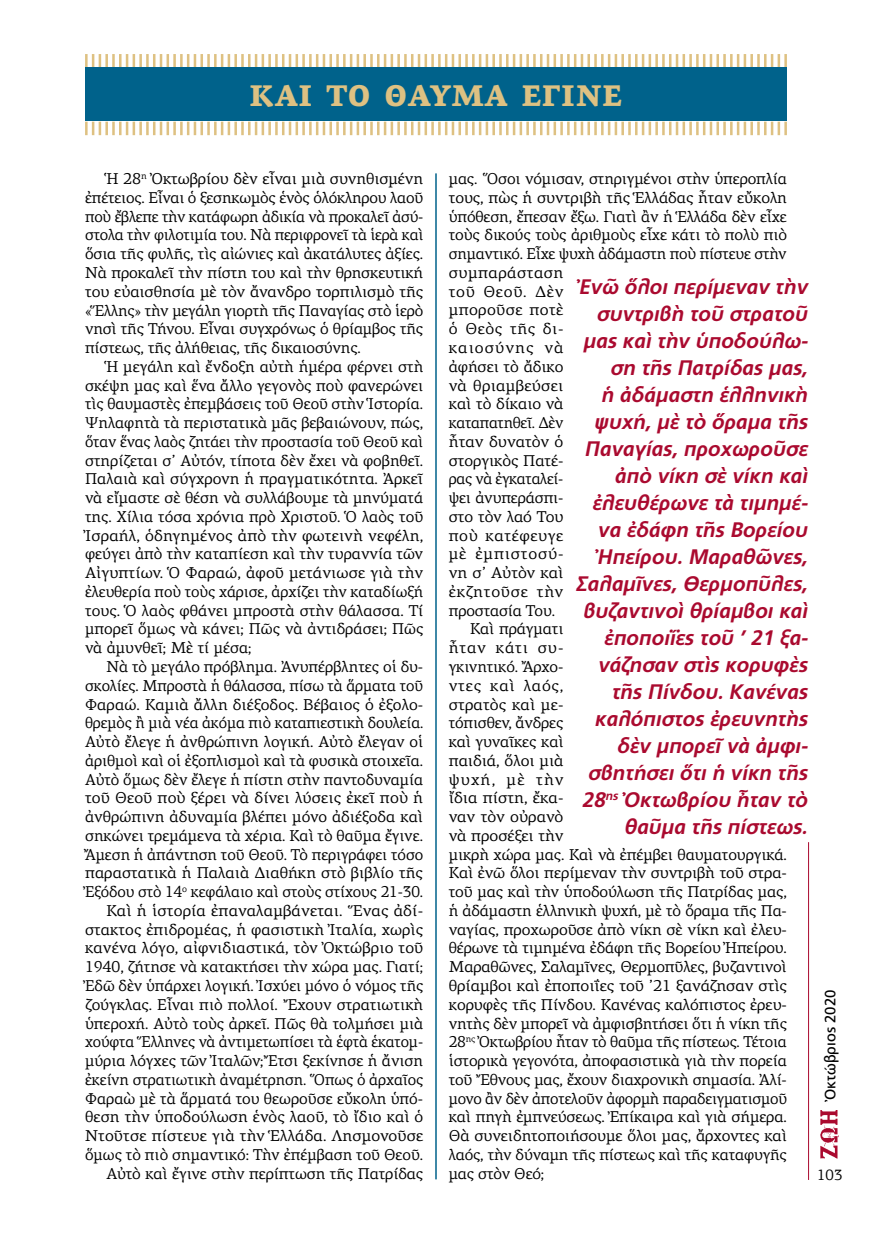
<style>
.page{position:relative;width:872px;height:1234px;background:#fff}
.page>*{position:absolute;margin:0;border:0;box-sizing:border-box;transform-origin:0 0}
.t1{font:900 30px "PF Agora Serif Pro";color:#dec182}
.t2{font:italic 700 21px/27px "PF Catalog Poly";color:#aa0a2f;text-align:right}
.t3{font:15.75px/18.8px "PF Agora Serif Pro";letter-spacing:-.005em;color:#000;text-align:justify}
.t4{font:15.75px "PF Agora Serif Pro";letter-spacing:.045em;color:#000}
.t5{font:15.75px "PF Agora Serif Pro";letter-spacing:.03em;color:#000}
.t6{font:15.75px "PF Agora Serif Pro";letter-spacing:.015em;color:#000}
.t7{font:15.75px "PF Agora Serif Pro";letter-spacing:.025em;color:#000}
.t8{font:15.75px "PF Agora Serif Pro";letter-spacing:.02em;color:#000}
.t9{font:15.75px "PF Agora Serif Pro";letter-spacing:.05em;color:#000}
.t10{font:15.75px "PF Agora Serif Pro";letter-spacing:.04em;color:#000}
.t11{font:15.75px "PF Agora Serif Pro";letter-spacing:.065em;color:#000}
.t12{font:15.75px "PF Agora Serif Pro";letter-spacing:.055em;color:#000}
.t13{font:15.75px "PF Agora Serif Pro";letter-spacing:.075em;color:#000}
.t14{font:15px "PF Catalog Poly";color:#000}
.t15{font:15px "PF Agora Serif Pro";color:#000}
</style>
<div class="page">
<hr style="left:808px;top:842px;width:1px;height:337px;background:#aa0a2f">
<img style="left:820px;top:1110px;width:19px;height:48px">
<svg style="left:85px;top:122px;width:702px;height:13px"></svg>
<svg style="left:85px;top:54px;width:702px;height:13px"></svg>
<div style="left:85px;top:68px;width:702px;height:53px;background:#00628b"></div>
<hr style="left:435px;top:173px;width:2px;height:1006px;background:#00628b">
<h1 class="t1" style="left:249px;top:76px;width:374px">ΚΑΙ ΤΟ ΘΑΥΜΑ ΕΓΙΝΕ</h1>
<p class="t3" style="left:85px;top:169px;width:340px;text-indent:21px">Ἡ 28<sup>η</sup> Ὀκτωβρίου δὲν εἶναι μιὰ συνηθισμένη ἐπέτειος. Εἶναι ὁ ξεσηκωμὸς ἑνὸς ὁλόκληρου λαοῦ ποὺ ἔβλεπε τὴν κατάφωρη ἀδικία νὰ προκαλεῖ ἀσύ&shy;στολα τὴν φιλοτιμία του. Νὰ περιφρονεῖ τὰ ἱερὰ καὶ ὅσια τῆς φυλῆς, τὶς αἰώνιες καὶ ἀκατάλυτες ἀξίες.<br>Νὰ προκαλεῖ τὴν πίστη του καὶ τὴν θρησκευτική του εὐαισθησία μὲ τὸν ἄνανδρο τορπιλισμὸ τῆς « Ἕλλης» τὴν μεγάλη γιορτὴ τῆς Παναγίας στὸ ἱερὸ νησὶ τῆς Τήνου. Εἶναι συγχρόνως ὁ θρίαμβος τῆς πίστεως, τῆς ἀλήθειας, τῆς δικαιοσύνης.</p>
<p class="t3" style="left:85px;top:357px;width:340px;text-indent:21px">Ἡ μεγάλη καὶ ἔνδοξη αὐτὴ ἡμέρα φέρνει στὴ σκέψη μας καὶ ἕνα ἄλλο γεγονὸς ποὺ φανερώνει τὶς θαυμαστὲς ἐπεμβάσεις τοῦ Θεοῦ στὴν Ἱστορία.<br>Ψηλαφητὰ τὰ περιστατικὰ μᾶς βεβαιώνουν, πώς, ὅταν ἕνας λαὸς ζητάει τὴν προστασία τοῦ Θεοῦ καὶ στηρίζεται σ’ Αὐτόν, τίποτα δὲν ἔχει νὰ φοβηθεῖ.<br>Παλαιὰ καὶ σύγχρονη ἡ πραγματικότητα. Ἀρκεῖ νὰ εἴμαστε σὲ θέση νὰ συλλάβουμε τὰ μηνύματά της. Χίλια τόσα χρόνια πρὸ Χριστοῦ. Ὁ λαὸς τοῦ Ἰσραήλ, ὁδηγημένος ἀπὸ τὴν φωτεινὴ νεφέλη, φεύγει ἀπὸ τὴν καταπίεση καὶ τὴν τυραννία τῶν Αἰγυπτίων. Ὁ Φαραώ, ἀφοῦ μετάνιωσε γιὰ τὴν ἐλευθερία ποὺ τοὺς χάρισε, ἀρχίζει τὴν καταδίωξή τους. Ὁ λαὸς φθάνει μπροστὰ στὴν θάλασσα. Τί μπορεῖ ὅμως νὰ κάνει; Πῶς νὰ ἀντιδράσει; Πῶς νὰ ἀμυνθεῖ; Μὲ τί μέσα;</p>
<p class="t3" style="left:85px;top:657px;width:340px;text-align:right">Νὰ τὸ μεγάλο πρόβλημα. Ἀνυπέρβλητες οἱ δυ&shy;σκολίες. Μπροστὰ ἡ θάλασσα, πίσω τὰ ἅρματα τοῦ Φαραώ. Καμιὰ ἄλλη διέξοδος. Βέβαιος ὁ ἐξολο&shy;θρεμὸς ἢ μιὰ νέα ἀκόμα πιὸ καταπιεστικὴ δουλεία.<br>Αὐτὸ ἔλεγε ἡ ἀνθρώπινη λογική. Αὐτὸ ἔλεγαν οἱ ἀριθμοὶ καὶ οἱ ἐξοπλισμοὶ καὶ τὰ φυσικὰ στοιχεῖα.<br>Αὐτὸ ὅμως δὲν ἔλεγε ἡ πίστη στὴν παντοδυναμία τοῦ Θεοῦ ποὺ ξέρει νὰ δίνει λύσεις ἐκεῖ ποὺ ἡ ἀνθρώπινη ἀδυναμία βλέπει μόνο ἀδιέξοδα καὶ σηκώνει τρεμάμενα τὰ χέρια. Καὶ τὸ θαῦμα ἔγινε.<br>Ἄμεση ἡ ἀπάντηση τοῦ Θεοῦ. Τὸ περιγράφει τόσο παραστατικὰ ἡ Παλαιὰ Διαθήκη στὸ βιβλίο τῆς Ἐξόδου στὸ 14<sup>ο</sup> κεφάλαιο καὶ στοὺς στίχους 21-30.<br>Καὶ ἡ ἱστορία ἐπαναλαμβάνεται. Ἕνας ἀδί&shy;στακτος ἐπιδρομέας, ἡ φασιστικὴ Ἰταλία, χωρὶς κανένα λόγο, αἰφνιδιαστικά, τὸν Ὀκτώβριο τοῦ 1940, ζήτησε νὰ κατακτήσει τὴν χώρα μας. Γιατί; Ἐδῶ δὲν ὑπάρχει λογική. Ἰσχύει μόνο ὁ νόμος τῆς ζούγκλας. Εἶναι πιὸ πολλοί. Ἔχουν στρατιωτικὴ ὑπεροχή. Αὐτὸ τοὺς ἀρκεῖ. Πῶς θὰ τολμήσει μιὰ χούφτα Ἕλληνες νὰ ἀντιμετωπίσει τὰ ἑφτὰ ἑκατομ&shy;μύρια λόγχες τῶν Ἰταλῶν; Ἔτσι ξεκίνησε ἡ ἄνιση ἐκείνη στρατιωτικὴ ἀναμέτρηση. Ὅπως ὁ ἀρχαῖος Φαραὼ μὲ τὰ ἅρματά του θεωροῦσε εὔκολη ὑπό&shy;θεση τὴν ὑποδούλωση ἑνὸς λαοῦ, τὸ ἴδιο καὶ ὁ Ντοῦτσε πίστευε γιὰ τὴν Ἑλλάδα. Λησμονοῦσε ὅμως τὸ πιὸ σημαντικό: Τὴν ἐπέμβαση τοῦ Θεοῦ.<br>Αὐτὸ καὶ ἔγινε στὴν περίπτωση τῆς Πατρίδας</p>
<p class="t3" style="left:449px;top:169px;width:340px">μας. Ὅσοι νόμισαν, στηριγμένοι στὴν ὑπεροπλία</p>
<p class="t3" style="left:449px;top:188px;width:340px">τους, πὼς ἡ συντριβὴ τῆς Ἑλλάδας ἦταν εὔκολη</p>
<p class="t3" style="left:449px;top:207px;width:340px">ὑπόθεση, ἔπεσαν ἔξω. Γιατὶ ἂν ἡ Ἑλλάδα δὲν εἶχε</p>
<p class="t3" style="left:449px;top:226px;width:340px">τοὺς δικούς τοὺς ἀριθμοὺς εἶχε κάτι τὸ πολὺ πιὸ</p>
<p class="t3" style="left:449px;top:244px;width:339px">σημαντικό. Εἶχε ψυχὴ ἀδάμαστη ποὺ πίστευε στὴν</p>
<p class="t7" style="left:449px;top:263px;width:116px">συμπαράσταση</p>
<p class="t10" style="left:449px;top:282px;width:116px">τοῦ Θεοῦ. Δὲν</p>
<p class="t8" style="left:449px;top:300px;width:116px">μποροῦσε ποτὲ</p>
<p class="t5" style="left:449px;top:319px;width:116px">ὁ Θεὸς τῆς δι-</p>
<p class="t11" style="left:449px;top:338px;width:116px">καιοσύνης νὰ</p>
<p class="t3" style="left:449px;top:357px;width:116px">ἀφήσει τὸ ἄδικο</p>
<p class="t6" style="left:449px;top:375px;width:116px">νὰ θριαμβεύσει</p>
<p class="t3" style="left:449px;top:394px;width:116px">καὶ τὸ δίκαιο νὰ</p>
<p class="t3" style="left:449px;top:413px;width:116px">καταπατηθεῖ. Δὲν</p>
<p class="t3" style="left:449px;top:432px;width:116px">ἦταν δυνατὸν ὁ</p>
<p class="t3" style="left:449px;top:451px;width:116px">στοργικὸς Πατέ-</p>
<p class="t3" style="left:449px;top:469px;width:116px">ρας νὰ ἐγκαταλεί-</p>
<p class="t3" style="left:449px;top:488px;width:116px">ψει ἀνυπεράσπι-</p>
<p class="t3" style="left:449px;top:507px;width:116px">στο τὸν λαό Του</p>
<p class="t5" style="left:449px;top:525px;width:116px">ποὺ κατέφευγε</p>
<p class="t9" style="left:449px;top:544px;width:116px">μὲ ἐμπιστοσύ-</p>
<p class="t3" style="left:449px;top:563px;width:116px">νη σ’ Αὐτὸν καὶ</p>
<p class="t4" style="left:449px;top:582px;width:116px">ἐκζητοῦσε τὴν</p>
<p class="t3" style="left:449px;top:601px;width:108px">προστασία Του.</p>
<p class="t3" style="left:470px;top:619px;width:95px">Καὶ πράγματι</p>
<p class="t12" style="left:449px;top:638px;width:116px">ἦταν κάτι συ-</p>
<p class="t3" style="left:449px;top:657px;width:116px">γκινητικό. Ἄρχο-</p>
<p class="t4" style="left:449px;top:675px;width:116px">ντες καὶ λαός,</p>
<p class="t3" style="left:449px;top:694px;width:116px">στρατὸς καὶ με-</p>
<p class="t3" style="left:449px;top:713px;width:116px">τόπισθεν, ἄνδρες</p>
<p class="t3" style="left:449px;top:732px;width:116px">καὶ γυναῖκες καὶ</p>
<p class="t3" style="left:449px;top:751px;width:116px">παιδιά, ὅλοι μιὰ</p>
<p class="t13" style="left:449px;top:769px;width:116px">ψυχή, μὲ τὴν</p>
<p class="t3" style="left:449px;top:788px;width:116px">ἴδια πίστη, ἔκα-</p>
<p class="t3" style="left:449px;top:807px;width:116px">ναν τὸν οὐρανὸ</p>
<p class="t3" style="left:449px;top:826px;width:116px">νὰ προσέξει τὴν</p>
<p class="t3" style="left:449px;top:844px;width:339px">μικρὴ χώρα μας. Καὶ νὰ ἐπέμβει θαυματουργικά.</p>
<p class="t3" style="left:449px;top:863px;width:340px">Καὶ ἐνῶ ὅλοι περίμεναν τὴν συντριβὴ τοῦ στρα-</p>
<p class="t3" style="left:449px;top:882px;width:340px">τοῦ μας καὶ τὴν ὑποδούλωση τῆς Πατρίδας μας,</p>
<p class="t3" style="left:449px;top:901px;width:340px">ἡ ἀδάμαστη ἑλληνικὴ ψυχή, μὲ τὸ ὅραμα τῆς Πα-</p>
<p class="t3" style="left:449px;top:919px;width:340px">ναγίας, προχωροῦσε ἀπὸ νίκη σὲ νίκη καὶ ἐλευ-</p>
<p class="t3" style="left:449px;top:938px;width:340px">θέρωνε τὰ τιμημένα ἐδάφη τῆς Βορείου Ἠπείρου.</p>
<p class="t3" style="left:449px;top:957px;width:339px">Μαραθῶνες, Σαλαμῖνες, Θερμοπῦλες, βυζαντινοὶ</p>
<p class="t3" style="left:449px;top:976px;width:340px">θρίαμβοι καὶ ἐποποιΐες τοῦ ’21 ξανάζησαν στὶς</p>
<p class="t3" style="left:449px;top:994px;width:340px">κορυφὲς τῆς Πίνδου. Κανένας καλόπιστος ἐρευ-</p>
<p class="t3" style="left:449px;top:1013px;width:340px">νητὴς δὲν μπορεῖ νὰ ἀμφισβητήσει ὅτι ἡ νίκη τῆς</p>
<p class="t3" style="left:449px;top:1032px;width:339px">28<sup>ης</sup> Ὀκτωβρίου ἦταν τὸ θαῦμα τῆς πίστεως. Τέτοια</p>
<p class="t3" style="left:449px;top:1051px;width:339px">ἱστορικὰ γεγονότα, ἀποφασιστικὰ γιὰ τὴν πορεία</p>
<p class="t3" style="left:449px;top:1069px;width:340px">τοῦ Ἔθνους μας, ἔχουν διαχρονικὴ σημασία. Ἀλί-</p>
<p class="t3" style="left:449px;top:1088px;width:340px">μονο ἂν δὲν ἀποτελοῦν ἀφορμὴ παραδειγματισμοῦ</p>
<p class="t3" style="left:449px;top:1107px;width:340px">καὶ πηγὴ ἐμπνεύσεως. Ἐπίκαιρα καὶ γιὰ σήμερα.</p>
<p class="t3" style="left:449px;top:1126px;width:340px">Θὰ συνειδητοποιήσουμε ὅλοι μας, ἄρχοντες καὶ</p>
<p class="t3" style="left:449px;top:1144px;width:340px">λαός, τὴν δύναμη τῆς πίστεως καὶ τῆς καταφυγῆς</p>
<p class="t3" style="left:449px;top:1163px;width:97px">μας στὸν Θεό;</p>
<p class="t2" style="left:576px;top:273px;width:233px">Ἐνῶ ὅλοι περίμεναν τὴν συντριβὴ τοῦ στρατοῦ μας καὶ τὴν ὑποδούλω&shy;ση τῆς Πατρίδας μας,<br>ἡ ἀδάμαστη ἑλληνικὴ ψυχή, μὲ τὸ ὅραμα τῆς<br>Παναγίας, προχωροῦσε ἀπὸ νίκη σὲ νίκη καὶ ἐλευθέρωνε τὰ τιμημέ&shy;να ἐδάφη τῆς Βορείου<br>Ἠπείρου. Μαραθῶνες,<br>Σαλαμῖνες, Θερμοπῦλες, βυζαντινοὶ θρίαμβοι καὶ ἐποποιΐες τοῦ ’ 21 ξα&shy;νάζησαν στὶς κορυφὲς τῆς Πίνδου. Κανένας καλόπιστος ἐρευνητὴς δὲν μπορεῖ νὰ ἀμφι&shy;σβητήσει ὅτι ἡ νίκη τῆς<br>28<sup>ης</sup> Ὀκτωβρίου ἦταν τὸ θαῦμα τῆς πίστεως.</p>
<p class="t14" style="left:821px;top:1099px;width:112px;rotate:-90deg">Ὀκτώβριος 2020</p>
<p class="t15" style="left:817px;top:1165px;width:27px">103</p>
</div>
